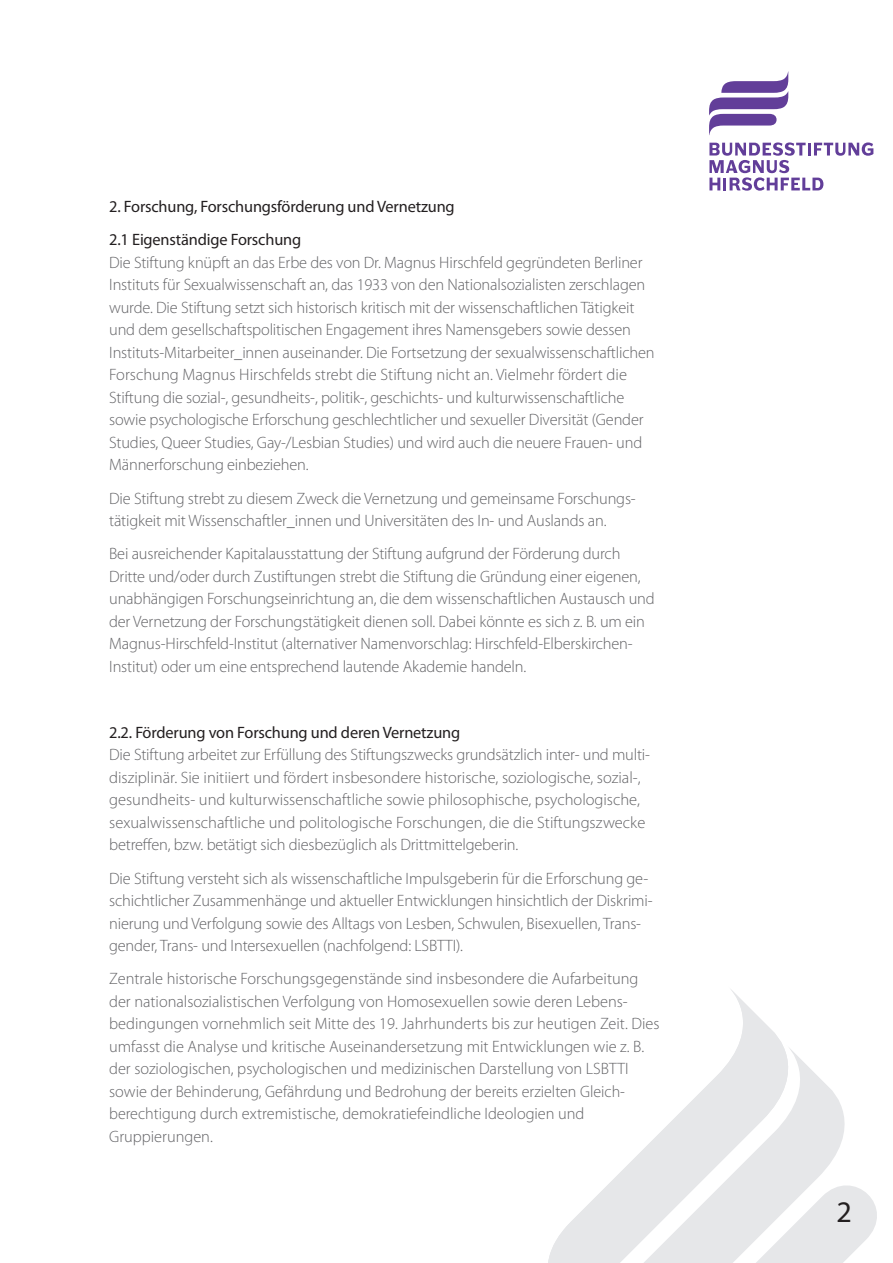
<style>
.page{position:relative;width:893px;height:1263px;background:#fff}
.page>*{position:absolute;margin:0;border:0;box-sizing:border-box;transform-origin:0 0}
.t1{font:30px "Myriad Pro";color:#231f20}
.t2{font:300 16.5px/22.5px "Myriad Pro";letter-spacing:-.01em;color:#636366}
.t3{font:16.5px/33.2px "Myriad Pro";letter-spacing:-.01em;color:#231f20}
</style>
<div class="page">
<svg style="left:709px;top:142px;width:164px;height:49px"></svg>
<svg style="left:709px;top:72px;width:79px;height:63px"></svg>
<svg style="left:869px;top:1196px;width:8px;height:40px"></svg>
<svg style="left:731px;top:990px;width:52px;height:55px"></svg>
<svg style="left:548px;top:1045px;width:321px;height:218px;fill:#e6e7e9"></svg>
<p class="t3" style="left:109px;top:190px;width:347px">2. Forschung, Forschungsförderung und Vernetzung<br>2.1 Eigenständige Forschung</p>
<p class="t2" style="left:109px;top:251px;width:547px">Die Stiftung knüpft an das Erbe des von Dr. Magnus Hirschfeld gegründeten Berliner Instituts für Sexualwissenschaft an, das 1933 von den Nationalsozialisten zerschlagen wurde. Die Stiftung setzt sich historisch kritisch mit der wissenschaftlichen Tätigkeit und dem gesellschaftspolitischen Engagement ihres Namensgebers sowie dessen Instituts-Mitarbeiter_innen auseinander. Die Fortsetzung der sexualwissenschaftlichen Forschung Magnus Hirschfelds strebt die Stiftung nicht an. Vielmehr fördert die Stiftung die sozial-, gesundheits-, politik-, geschichts- und kulturwissenschaftliche sowie psychologische Erforschung geschlechtlicher und sexueller Diversität (Gender Studies, Queer Studies, Gay-/Lesbian Studies) und wird auch die neuere Frauen- und Männerforschung einbeziehen.</p>
<p class="t2" style="left:109px;top:487px;width:528px">Die Stiftung strebt zu diesem Zweck die Vernetzung und gemeinsame Forschungs&shy;tätigkeit mit Wissenschaftler_innen und Universitäten des In- und Auslands an.</p>
<p class="t2" style="left:109px;top:543px;width:547px">Bei ausreichender Kapitalausstattung der Stiftung aufgrund der Förderung durch Dritte und/oder durch Zustiftungen strebt die Stiftung die Gründung einer eigenen, unabhängigen Forschungseinrichtung an, die dem wissenschaftlichen Austausch und der Vernetzung der Forschungstätigkeit dienen soll. Dabei könnte es sich z. B. um ein Magnus-Hirschfeld-Institut (alternativer Namenvorschlag: Hirschfeld-Elberskirchen-Institut) oder um eine entsprechend lautende Akademie handeln.</p>
<p class="t3" style="left:109px;top:716px;width:353px">2.2. Förderung von Forschung und deren Vernetzung</p>
<p class="t2" style="left:109px;top:744px;width:542px">Die Stiftung arbeitet zur Erfüllung des Stiftungszwecks grundsätzlich inter- und multi&shy;disziplinär. Sie initiiert und fördert insbesondere historische, soziologische, sozial-, gesundheits- und kulturwissenschaftliche sowie philosophische, psychologische, sexualwissenschaftliche und politologische Forschungen, die die Stiftungszwecke betreffen, bzw. betätigt sich diesbezüglich als Drittmittelgeberin.</p>
<p class="t2" style="left:109px;top:867px;width:545px">Die Stiftung versteht sich als wissenschaftliche Impulsgeberin für die Erforschung ge&shy;schichtlicher Zusammenhänge und aktueller Entwicklungen hinsichtlich der Diskrimi&shy;nierung und Verfolgung sowie des Alltags von Lesben, Schwulen, Bisexuellen, Trans&shy;gender, Trans- und Intersexuellen (nachfolgend: LSBTTI).</p>
<p class="t2" style="left:109px;top:968px;width:552px">Zentrale historische Forschungsgegenstände sind insbesondere die Aufarbeitung der nationalsozialistischen Verfolgung von Homosexuellen sowie deren Lebens&shy;bedingungen vornehmlich seit Mitte des 19. Jahrhunderts bis zur heutigen Zeit. Dies umfasst die Analyse und kritische Auseinandersetzung mit Entwicklungen wie z. B. der soziologischen, psychologischen und medizinischen Darstellung von LSBTTI sowie der Behinderung, Gefährdung und Bedrohung der bereits erzielten Gleich&shy;berechtigung durch extremistische, demokratiefeindliche Ideologien und Gruppierungen.</p>
<h1 class="t1" style="left:836px;top:1193px;width:17px">2</h1>
</div>
